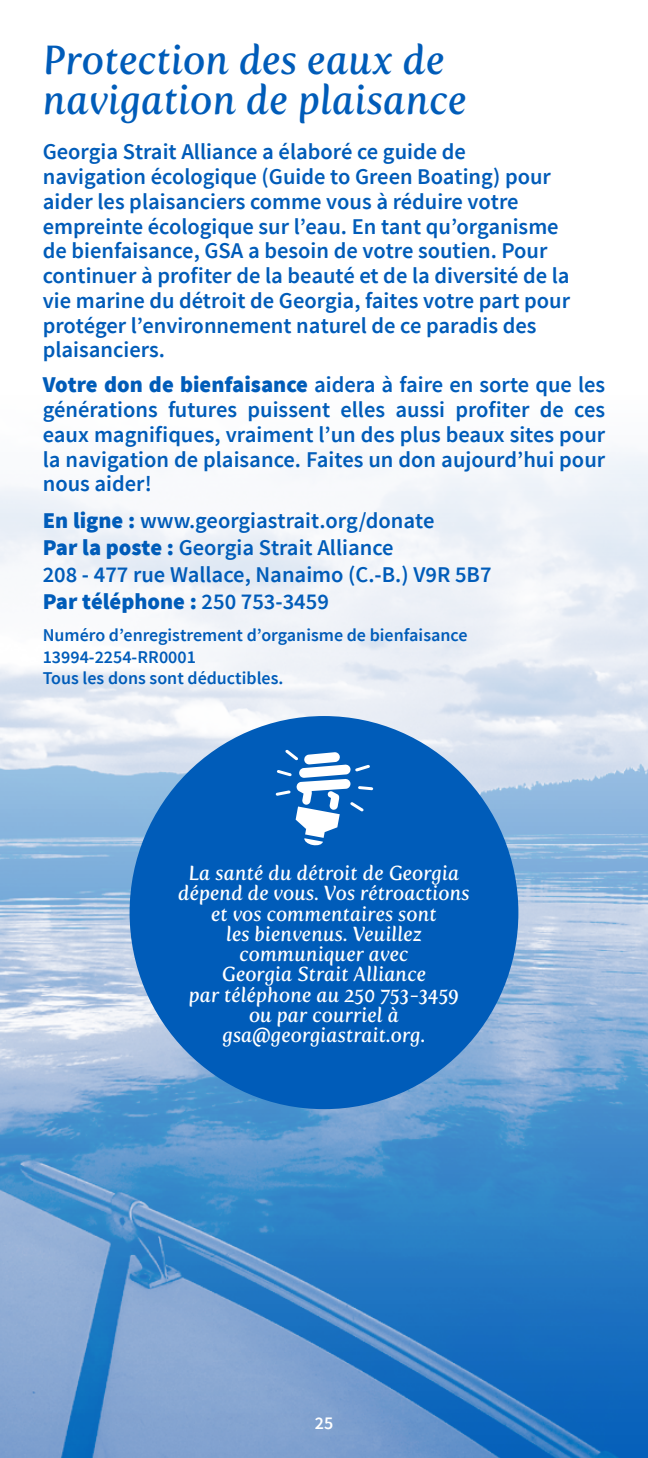
<style>
.page{position:relative;width:648px;height:1458px;background:#fff}
.page>*{position:absolute;margin:0;border:0;box-sizing:border-box;transform-origin:0 0}
.t1{font:italic 40.5px/40.5px "Fertigo Pro";color:#005cb9}
.t2{font:600 22.5px/24.8px "Source Sans Pro";color:#005cb9}
.t3{font:italic 20.25px/20.2px "Fertigo Pro";color:#fff;text-align:center}
.t4{font:600 18px/21.6px "Source Sans Pro";color:#005cb9}
.t5{font:600 18px "Source Sans Pro";color:#fff}
.s1{font-weight:900}
</style>
<div class="page">
<img style="left:0;top:452px;width:648px;height:1006px">
<div style="left:130px;top:716px;width:388px;height:393px;background:#005cb9;border-radius:50%"></div>
<svg style="left:276px;top:750px;width:97px;height:96px"></svg>
<h1 class="t1" style="left:43px;top:40px;width:426px">Protection des eaux de navigation de plaisance</h1>
<p class="t2" style="left:43px;top:140px;width:529px">Georgia Strait Alliance a élaboré ce guide de navigation écologique (Guide to Green Boating) pour aider les plaisanciers comme vous à réduire votre empreinte écologique sur l’eau. En tant qu’organisme de bienfaisance, GSA a besoin de votre soutien. Pour continuer à profiter de la beauté et de la diversité de la vie marine du détroit de Georgia, faites votre part pour protéger l’environnement naturel de ce paradis des plaisanciers.</p>
<p class="t2" style="left:43px;top:373px;width:564px;text-align:justify"><span class="s1">Votre don de bienfaisance</span> aidera à faire en sorte que les générations futures puissent elles aussi profiter de ces eaux magnifiques, vraiment l’un des plus beaux sites pour la navigation de plaisance. Faites un don aujourd’hui pour nous aider!</p>
<p class="t2" style="left:43px;top:508px;width:450px;line-height:27px"><span class="s1">En ligne :</span> www.georgiastrait.org/donate<br><span class="s1">Par la poste :</span> Georgia Strait Alliance<br>208 - 477 rue Wallace, Nanaimo (C.-B.) V9R 5B7<br><span class="s1">Par téléphone :</span> 250 753-3459</p>
<p class="t4" style="left:43px;top:625px;width:426px">Numéro d’enregistrement d’organisme de bienfaisance<br>13994-2254-RR0001<br>Tous les dons sont déductibles.</p>
<p class="t3" style="left:178px;top:863px;width:293px">La santé du détroit de Georgia dépend de vous. Vos rétroactions et vos commentaires sont<br>les bienvenus. Veuillez communiquer avec<br>Georgia Strait Alliance<br>par téléphone au 250 753-3459 ou par courriel à gsa@georgiastrait.org.</p>
<p class="t5" style="left:315px;top:1411px;width:20px">25</p>
</div>
